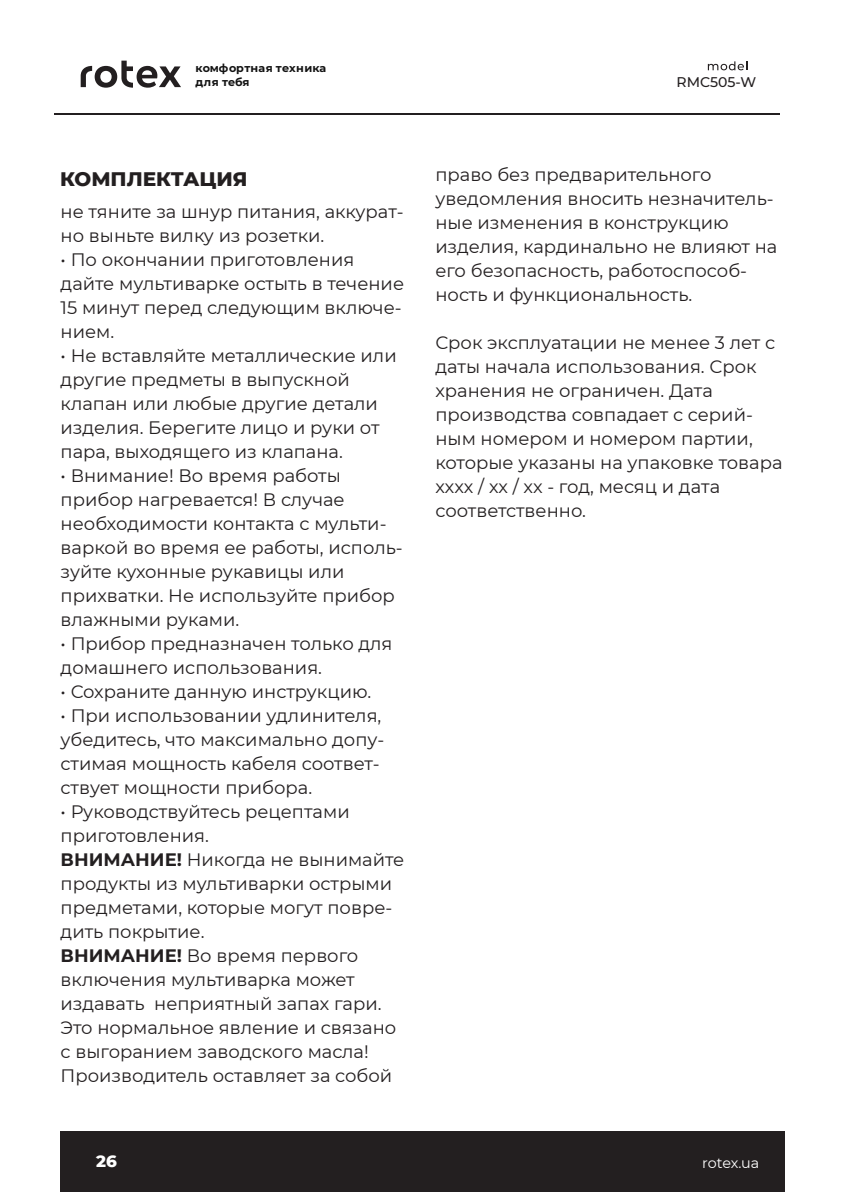
<style>
.page{position:relative;width:846px;height:1192px;background:#fff}
.page>*{position:absolute;margin:0;border:0;box-sizing:border-box;transform-origin:0 0}
.t1{font:800 20px "Montserrat";color:#231f20}
.t2{font:18px/24px "Montserrat";color:#231f20}
.t3{font:800 16.6px "Montserrat";color:#fff}
.t4{font:14.4px "Montserrat";letter-spacing:-.015em;color:#fff}
.t5{font:500 14px "Montserrat";color:#231f20}
.t6{font:700 11.2px/13.4px "Montserrat";letter-spacing:.01em;color:#131313}
.s1{font-weight:700}
</style>
<div class="page">
<div style="left:60px;top:1131px;width:724px;height:60px;background:#231f20"></div>
<hr style="left:55px;top:114px;width:725px;height:1px;background:#231f20">
<svg style="left:81px;top:61px;width:100px;height:27px"></svg>
<svg style="left:708px;top:61px;width:39px;height:9px"></svg>
<p class="t6" style="left:196px;top:61px;width:132px">комфортная техника для тебя</p>
<p class="t5" style="left:676px;top:72px;width:81px">RMC505-W</p>
<p class="t1" style="left:60px;top:165px;width:189px">КОМПЛЕКТАЦИЯ</p>
<p class="t2" style="left:61px;top:199px;width:345px">не тяните за шнур питания, аккурат&shy;но выньте вилку из розетки.</p>
<p class="t2" style="left:61px;top:247px;width:345px">• По окончании приготовления дайте мультиварке остыть в течение<br>15 минут перед следующим включе&shy;нием.</p>
<p class="t2" style="left:61px;top:343px;width:338px">• Не вставляйте металлические или другие предметы в выпускной клапан или любые другие детали изделия. Берегите лицо и руки от пара, выходящего из клапана.</p>
<p class="t2" style="left:61px;top:463px;width:344px">• Внимание! Во время работы прибор нагревается! В случае необходимости контакта с мульти&shy;варкой во время ее работы, исполь&shy;зуйте кухонные рукавицы или прихватки. Не используйте прибор влажными руками.</p>
<p class="t2" style="left:61px;top:630px;width:333px">• Прибор предназначен только для домашнего использования.</p>
<p class="t2" style="left:61px;top:678px;width:312px">• Сохраните данную инструкцию.</p>
<p class="t2" style="left:61px;top:702px;width:325px">• При использовании удлинителя, убедитесь, что максимально допу&shy;стимая мощность кабеля соответ&shy;ствует мощности прибора.</p>
<p class="t2" style="left:61px;top:798px;width:345px">• Руководствуйтесь рецептами приготовления.<br><span class="s1">ВНИМАНИЕ!</span> Никогда не вынимайте продукты из мультиварки острыми предметами, которые могут повре&shy;дить покрытие.<br><span class="s1">ВНИМАНИЕ!</span> Во время первого включения мультиварка может издавать неприятный запах гари.<br>Это нормальное явление и связано с выгоранием заводского масла!<br>Производитель оставляет за собой</p>
<p class="t3" style="left:96px;top:1148px;width:22px">26</p>
<p class="t2" style="left:435px;top:162px;width:343px">право без предварительного уведомления вносить незначитель&shy;ные изменения в конструкцию изделия, кардинально не влияют на его безопасность, работоспособ&shy;ность и функциональность.</p>
<p class="t2" style="left:435px;top:330px;width:349px">Срок эксплуатации не менее 3 лет с даты начала использования. Срок хранения не ограничен. Дата производства совпадает с серий&shy;ным номером и номером партии, которые указаны на упаковке товара ххxx / хх / xx - год, месяц и дата соответственно.</p>
<p class="t4" style="left:702px;top:1152px;width:59px">rotex.ua</p>
</div>
